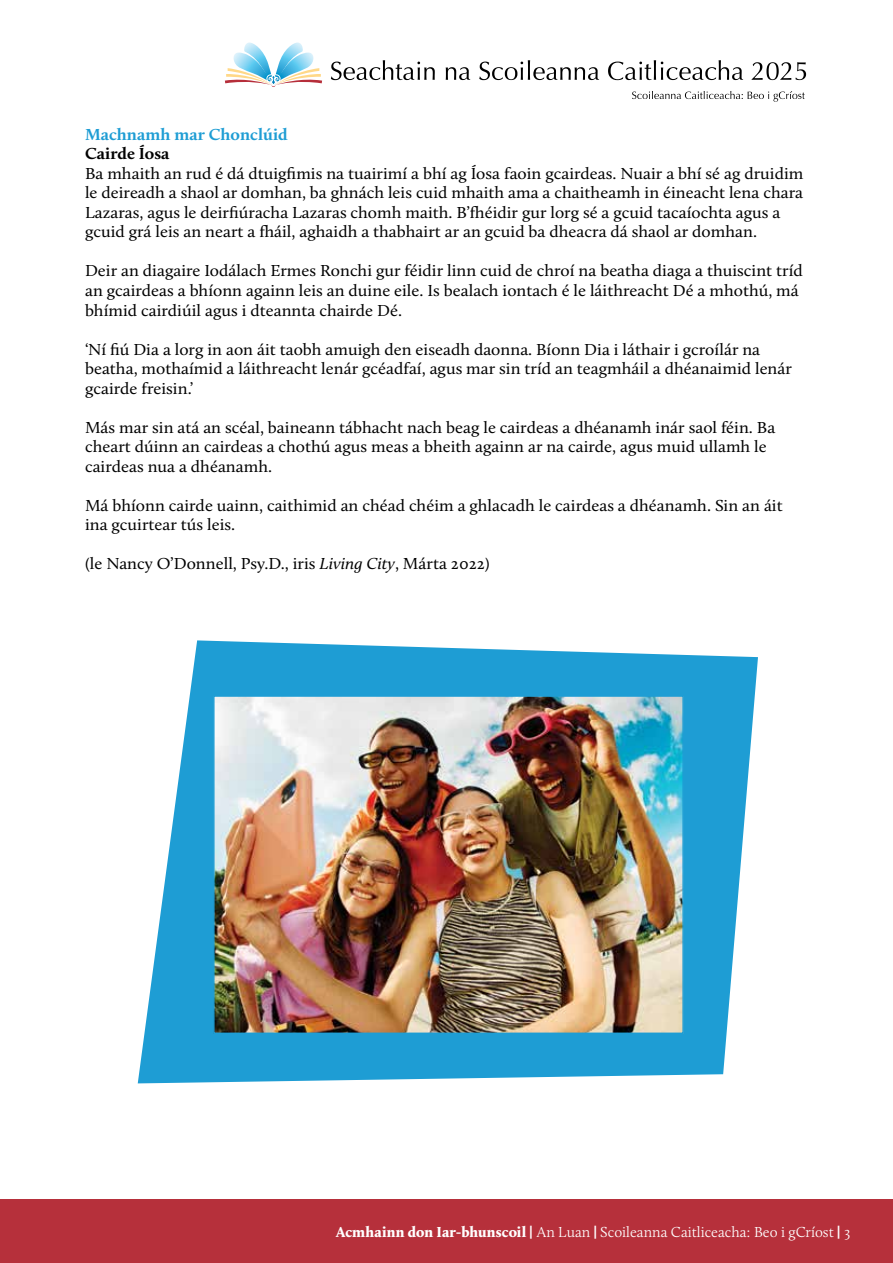
<style>
.page{position:relative;width:893px;height:1263px;background:#fff}
.page>*{position:absolute;margin:0;border:0;box-sizing:border-box;transform-origin:0 0}
.t1{font:16.5px/19.5px "Calluna";color:#000;scale:1.05 1}
.t2{font:700 16.5px "Calluna";color:#1e9dd4;scale:1.05 1}
.t3{font:700 16.5px "Calluna";color:#000;scale:1.05 1}
.t4{font:300 15px "Calluna";color:#fff}
.s1{font-style:italic}
.s2{font-weight:900}
.s3{font-family:"Karmina";font-weight:700}
</style>
<div class="page">
<div style="left:0;top:1199px;width:893px;height:64px;background:#b6303b"></div>
<svg style="left:225px;top:43px;width:97px;height:44px"></svg>
<svg style="left:632px;top:91px;width:173px;height:11px"></svg>
<svg style="left:331px;top:60px;width:104px;height:20px"></svg>
<svg style="left:446px;top:67px;width:24px;height:13px"></svg>
<svg style="left:479px;top:60px;width:120px;height:20px"></svg>
<svg style="left:608px;top:60px;width:135px;height:20px"></svg>
<svg style="left:751px;top:62px;width:55px;height:18px"></svg>
<svg style="left:138px;top:640px;width:620px;height:443px;fill:#1e9dd4"></svg>
<img style="left:216px;top:698px;width:465px;height:333px">
<div style="left:213px;top:695px;width:471px;height:339px;border:2px solid #1e9dd4"></div>
<p class="t2" style="left:85px;top:124px;width:195px">Machnamh mar Chonclúid</p>
<p class="t3" style="left:85px;top:144px;width:82px">Cairde Íosa</p>
<p class="t1" style="left:85px;top:164px;width:686px">Ba mhaith an rud é dá dtuigfimis na tuairimí a bhí ag Íosa faoin gcairdeas. Nuair a bhí sé ag druidim le deireadh a shaol ar domhan, ba ghnách leis cuid mhaith ama a chaitheamh in éineacht lena chara Lazaras, agus le deirfiúracha Lazaras chomh maith. B’fhéidir gur lorg sé a gcuid tacaíochta agus a gcuid grá leis an neart a fháil, aghaidh a thabhairt ar an gcuid ba dheacra dá shaol ar domhan.</p>
<p class="t1" style="left:85px;top:261px;width:685px">Deir an diagaire Iodálach Ermes Ronchi gur féidir linn cuid de chroí na beatha diaga a thuiscint tríd an gcairdeas a bhíonn againn leis an duine eile. Is bealach iontach é le láithreacht Dé a mhothú, má bhímid cairdiúil agus i dteannta chairde Dé.</p>
<p class="t1" style="left:85px;top:339px;width:675px">‘Ní fiú Dia a lorg in aon áit taobh amuigh den eiseadh daonna. Bíonn Dia i láthair i gcroílár na beatha, mothaímid a láithreacht lenár gcéadfaí, agus mar sin tríd an teagmháil a dhéanaimid lenár gcairde freisin.’</p>
<p class="t1" style="left:85px;top:417px;width:659px">Más mar sin atá an scéal, baineann tábhacht nach beag le cairdeas a dhéanamh inár saol féin. Ba cheart dúinn an cairdeas a chothú agus meas a bheith againn ar na cairde, agus muid ullamh le cairdeas nua a dhéanamh.</p>
<p class="t1" style="left:85px;top:495px;width:666px">Má bhíonn cairde uainn, caithimid an chéad chéim a ghlacadh le cairdeas a dhéanamh. Sin an áit ina gcuirtear tús leis.</p>
<p class="t1" style="left:85px;top:554px;width:387px">(le Nancy O’Donnell, Psy.D., iris <span class="s1">Living City</span>, Márta 2022)</p>
<p class="t4" style="left:336px;top:1223px;width:516px"><span class="s2">Acmhainn don Iar-bhunscoil</span> <span class="s3">|</span> An Luan <span class="s3">|</span> Scoileanna Caitliceacha: Beo i gCríost <span class="s3">|</span> 3</p>
</div>
